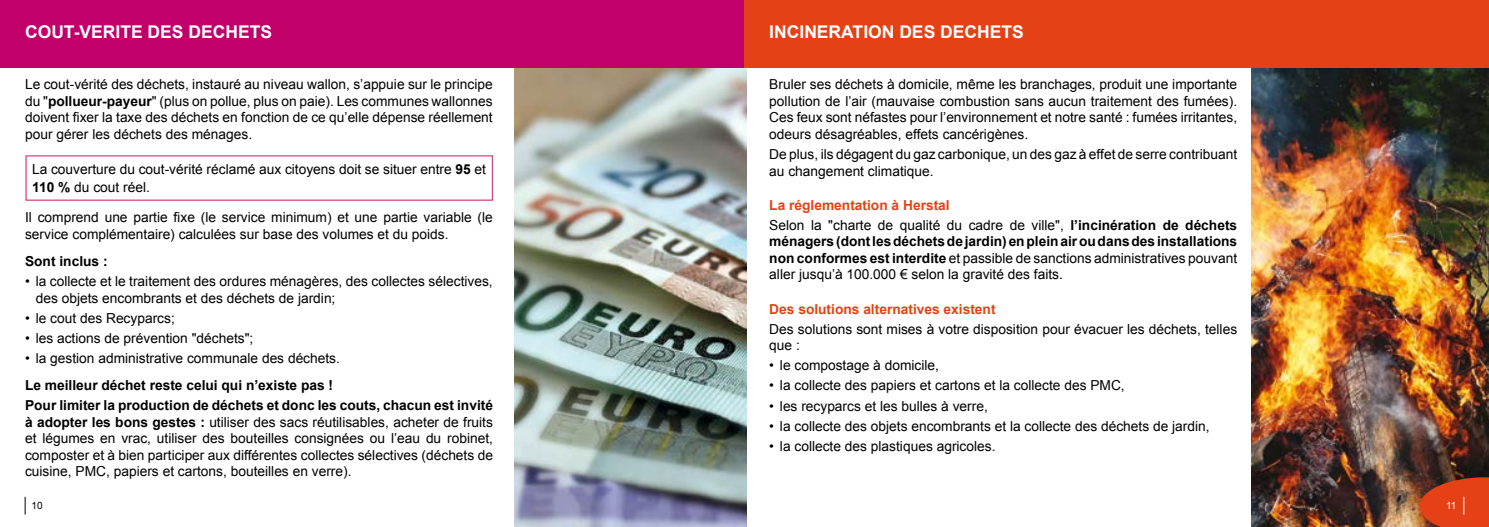
<style>
.page{position:relative;width:1489px;height:527px;background:#fff}
.page>*{position:absolute;margin:0;border:0;box-sizing:border-box;transform-origin:0 0}
.t1{font:700 17.5px "Arial";color:#fff}
.t2{font:13.75px/16.5px "Arial";color:#000}
.t3{font:700 13.75px/16.5px "Arial";color:#000;text-align:justify}
.t4{font:700 13.75px "Arial";color:#e64116}
.t5{font:10px "Arial";color:#000}
.t6{font:10px "Arial";color:#fff}
.s1{font-weight:700}
.s2{font-weight:700;color:#e64116}
.s3{font-weight:400}
</style>
<div class="page">
<img style="left:514px;top:67px;width:232px;height:459px">
<img style="left:1251px;top:67px;width:237px;height:459px">
<div style="left:0;top:0;width:745px;height:67px;background:#c20069"></div>
<div style="left:744px;top:0;width:744px;height:67px;background:#e64116"></div>
<svg style="left:25px;top:496px;width:1px;height:18px"></svg>
<svg style="left:1419px;top:477px;width:69px;height:49px;background:#ce3f19"></svg>
<div style="left:25px;top:155px;width:468px;height:45px;border:1px solid #cd4884"></div>
<p class="t1" style="left:25px;top:20px;width:248px">COUT-VERITE DES DECHETS</p>
<p class="t2" style="left:25px;top:76px;width:469px;text-align:justify">Le cout-vérité des déchets, instauré au niveau wallon, s’appuie sur le principe du "<span class="s1">pollueur-payeur</span>" (plus on pollue, plus on paie). Les communes wallonnes doivent fixer la taxe des déchets en fonction de ce qu’elle dépense réellement pour gérer les déchets des ménages.</p>
<p class="t2" style="left:32px;top:160px;width:455px;line-height:17.5px">La couverture du cout-vérité réclamé aux citoyens doit se situer entre <span class="s1">95</span> et<br><span class="s1">110 %</span> du cout réel.</p>
<p class="t2" style="left:25px;top:209px;width:469px">Il comprend une partie fixe (le service minimum) et une partie variable (le service complémentaire) calculées sur base des volumes et du poids.</p>
<p class="t3" style="left:25px;top:253px;width:84px">Sont inclus :</p>
<p class="t2" style="left:36px;top:273px;width:458px;text-indent:-11px">• la collecte et le traitement des ordures ménagères, des collectes sélectives, des objets encombrants et des déchets de jardin;</p>
<p class="t2" style="left:25px;top:309px;width:151px">• le cout des Recyparcs;</p>
<p class="t2" style="left:25px;top:329px;width:230px">• les actions de prévention "déchets";</p>
<p class="t2" style="left:25px;top:349px;width:316px">• la gestion administrative communale des déchets.</p>
<p class="t3" style="left:25px;top:375px;width:469px;line-height:20px">Le meilleur déchet reste celui qui n’existe pas !<br>Pour limiter la production de déchets et donc les couts, chacun est invité</p>
<p class="t2" style="left:25px;top:413px;width:469px;text-align:justify"><span class="s1">à adopter les bons gestes :</span> utiliser des sacs réutilisables, acheter de fruits et légumes en vrac, utiliser des bouteilles consignées ou l’eau du robinet, composter et à bien participer aux différentes collectes sélectives (déchets de cuisine, PMC, papiers et cartons, bouteilles en verre).</p>
<p class="t1" style="left:769px;top:20px;width:256px">INCINERATION DES DECHETS</p>
<p class="t2" style="left:769px;top:76px;width:469px;text-align:justify">Bruler ses déchets à domicile, même les branchages, produit une importante pollution de l’air (mauvaise combustion sans aucun traitement des fumées).<br>Ces feux sont néfastes pour l’environnement et notre santé : fumées irritantes, odeurs désagréables, effets cancérigènes.</p>
<p class="t2" style="left:769px;top:146px;width:469px">De plus, ils dégagent du gaz carbonique, un des gaz à effet de serre contribuant au changement climatique.</p>
<p class="t2" style="left:769px;top:195px;width:469px;line-height:20px"><span class="s2">La réglementation à Herstal<br></span>Selon la "charte de qualité du cadre de ville", <span class="s1">l’incinération de déchets</span></p>
<p class="t3" style="left:769px;top:233px;width:469px">ménagers (dont les déchets de jardin) en plein air ou dans des installations non conformes est interdite <span class="s3">et passible de sanctions administratives pouvant aller jusqu’à 100.000 € selon la gravité des faits.</span></p>
<p class="t4" style="left:769px;top:299px;width:228px">Des solutions alternatives existent</p>
<p class="t2" style="left:769px;top:320px;width:469px">Des solutions sont mises à votre disposition pour évacuer les déchets, telles que :</p>
<p class="t2" style="left:769px;top:357px;width:171px">• le compostage à domicile,</p>
<p class="t2" style="left:769px;top:377px;width:357px">• la collecte des papiers et cartons et la collecte des PMC,</p>
<p class="t2" style="left:769px;top:397px;width:220px">• les recyparcs et les bulles à verre,</p>
<p class="t2" style="left:769px;top:417px;width:442px">• la collecte des objets encombrants et la collecte des déchets de jardin,</p>
<p class="t2" style="left:769px;top:437px;width:228px">• la collecte des plastiques agricoles.</p>
<p class="t5" style="left:32px;top:499px;width:13px">10</p>
<p class="t6" style="left:1445px;top:499px;width:12px">11</p>
</div>
